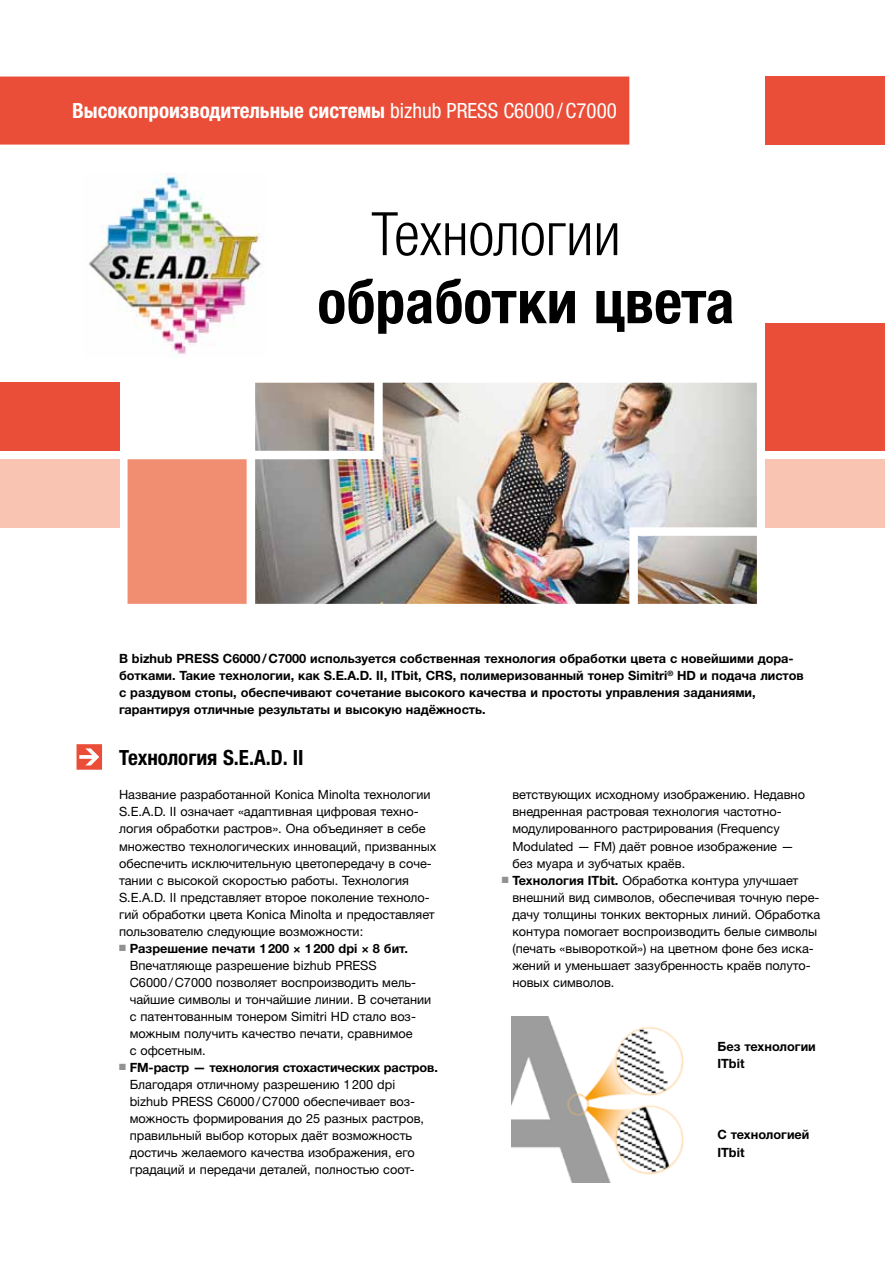
<style>
.page{position:relative;width:893px;height:1263px;background:#fff}
.page>*{position:absolute;margin:0;border:0;box-sizing:border-box;transform-origin:0 0}
.t1{font:700 condensed 60px "Helvetica Neue LTW1 G";color:#000}
.t2{font:300 condensed 60px "Helvetica Neue LTW1 G";color:#000}
.t3{font:700 condensed 21px "Helvetica Neue LTW1 G";color:#fff}
.t4{font:700 condensed 21px "Helvetica Neue LTW1 G";color:#000}
.t5{font:12.75px/17px "Helvetica Neue LTW1 G";color:#000}
.t6{font:700 12.75px/17px "Helvetica Neue LTW1 G";color:#000}
.s1{font-weight:400}
.s2{color:#919292}
.s3{font-weight:700}
</style>
<div class="page">
<div style="left:765px;top:77px;width:119px;height:68px;background:#ea4e38"></div>
<div style="left:0;top:77px;width:629px;height:68px;background:#ea4e38"></div>
<svg style="left:77px;top:744px;width:25px;height:26px"></svg>
<img style="left:512px;top:1017px;width:172px;height:165px">
<div style="left:0;top:383px;width:119px;height:68px;background:#ea4e38"></div>
<div style="left:0;top:459px;width:119px;height:68px;background:#f9c4b1"></div>
<div style="left:128px;top:459px;width:119px;height:145px;background:#f18d71"></div>
<img style="left:255px;top:383px;width:502px;height:221px">
<div style="left:765px;top:323px;width:119px;height:128px;background:#ea4e38"></div>
<div style="left:765px;top:459px;width:119px;height:68px;background:#f9c4b1"></div>
<img style="left:89px;top:173px;width:172px;height:184px">
<h2 class="t3" style="left:72px;top:97px;width:546px">Высокопроизводительные системы <span class="s1">bizhub PRESS C6000 /C7000</span></h2>
<h1 class="t2" style="left:371px;top:199px;width:251px">Технологии</h1>
<h1 class="t1" style="left:317px;top:266px;width:419px">обработки цвета</h1>
<p class="t6" style="left:119px;top:650px;width:686px">В bizhub PRESS C6000/C7000 используется собственная технология обработки цвета с новейшими дора&shy;ботками. Такие технологии, как S.E.A.D. II, ITbit, CRS, полимеризованный тонер Simitri<sup>®</sup> HD и подача листов с раздувом стопы, обеспечивают сочетание высокого качества и простоты управления заданиями, гарантируя отличные результаты и высокую надёжность.</p>
<h2 class="t4" style="left:119px;top:745px;width:186px">Технология S.E.A.D. II</h2>
<p class="t5" style="left:119px;top:786px;width:319px">Название разработанной Konica Minolta технологии S.E.A.D. II означает «адаптивная цифровая техно&shy;логия обработки растров». Она объединяет в себе множество технологических инноваций, призванных обеспечить исключительную цветопередачу в соче&shy;тании с высокой скоростью работы. Технология S.E.A.D. II представляет второе поколение техноло&shy;гий обработки цвета Konica Minolta и предоставляет пользователю следующие возможности:</p>
<p class="t5" style="left:130px;top:939px;width:303px;text-indent:-11px"><span class="s2">■</span> <span class="s3">Разрешение печати 1200 × 1200 dpi × 8 бит.<br></span>Впечатляюще разрешение bizhub PRESS C6000/C7000 позволяет воспроизводить мель&shy;чайшие символы и тончайшие линии. В сочетании с патентованным тонером Simitri HD стало воз&shy;можным получить качество печати, сравнимое<br>с офсетным.</p>
<p class="t5" style="left:130px;top:1058px;width:310px;text-indent:-11px"><span class="s2">■</span> <span class="s3">FM-растр — технология стохастических растров.<br></span>Благодаря отличному разрешению 1200 dpi<br>bizhub PRESS C6000/C7000 обеспечивает воз&shy;можность формирования до 25 разных растров, правильный выбор которых даёт возможность достичь желаемого качества изображения, его градаций и передачи деталей, полностью соот-</p>
<p class="t5" style="left:512px;top:786px;width:294px">ветствующих исходному изображению. Недавно внедренная растровая технология частотно&shy;модулированного растрирования (Frequency Modulated — FM) даёт ровное изображение — без муара и зубчатых краёв.</p>
<p class="t5" style="left:512px;top:871px;width:309px;text-indent:-11px"><span class="s2">■</span> <span class="s3">Технология ITbit.</span> Обработка контура улучшает внешний вид символов, обеспечивая точную пере&shy;дачу толщины тонких векторных линий. Обработка контура помогает воспроизводить белые символы (печать «вывороткой») на цветном фоне без иска&shy;жений и уменьшает зазубренность краёв полуто&shy;новых символов.</p>
<p class="t6" style="left:717px;top:1038px;width:100px">Без технологии<br>ITbit</p>
<p class="t6" style="left:717px;top:1126px;width:94px">С технологией<br>ITbit</p>
</div>
